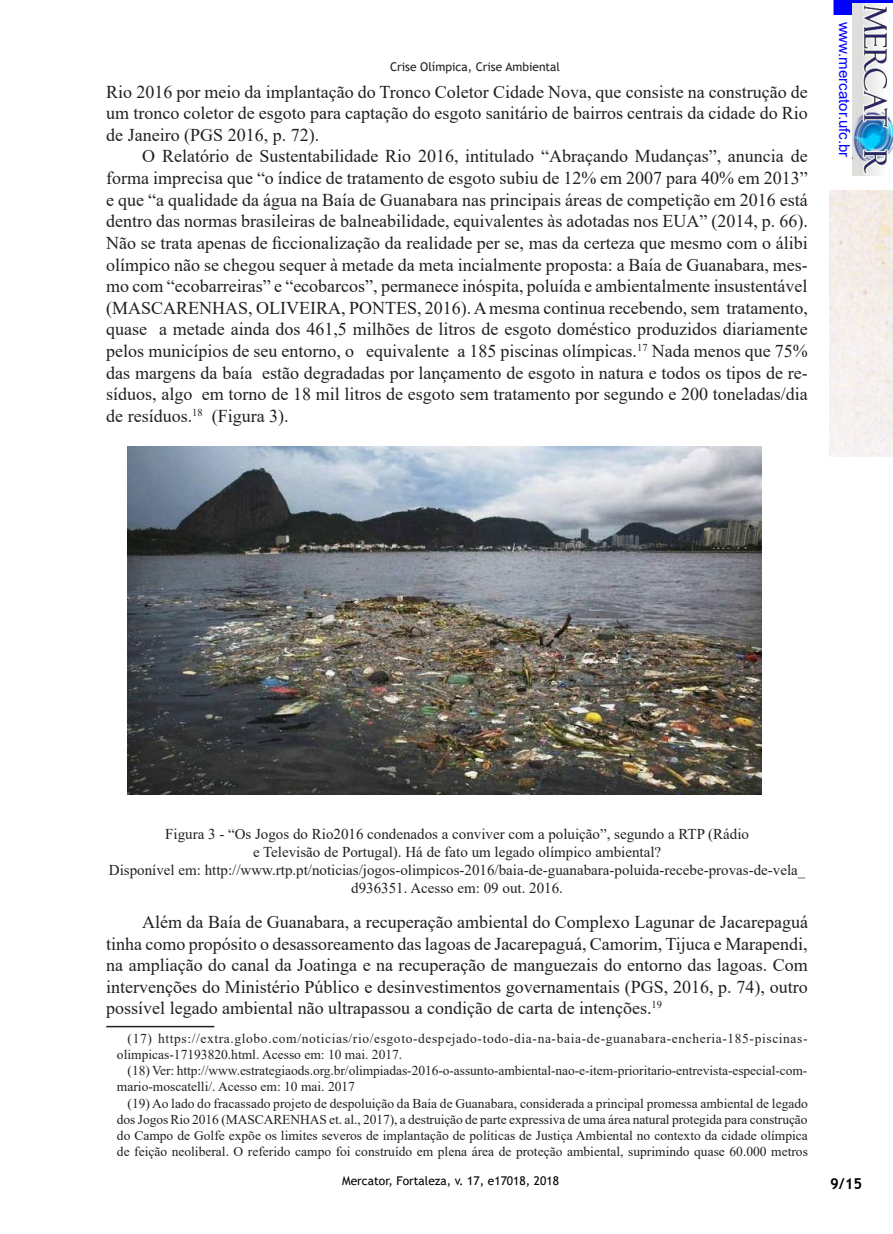
<style>
.page{position:relative;width:893px;height:1234px;background:#fff}
.page>*{position:absolute;margin:0;border:0;box-sizing:border-box;transform-origin:0 0}
.t1{font:18px/21.6px "Times New Roman";color:#231f20;text-align:justify}
.LEGENDA{font:15px/18px "Times New Roman";color:#231f20;text-align:center}
.t2{font:15px "Arial";color:#00f}
.t3{font:700 15px "Trebuchet MS";color:#000}
.NOTAS_NO_FIM_DO_TEXT{font:13.5px/16.2px "Times New Roman";color:#231f20}
.NOTAS_NO_FIM_DO_TEXT-2{font:13.5px/16.2px "Times New Roman";letter-spacing:.045em;color:#231f20}
.t4{font:12px "Trebuchet MS";color:#000}
.t5{font:12px "Trebuchet MS";color:#231f20}
</style>
<div class="page">
<img style="left:829px;top:190px;width:64px;height:266px">
<div style="left:833px;top:0;width:60px;height:15px;background:#00f"></div>
<img style="left:853px;top:3px;width:40px;height:173px">
<img style="left:127px;top:446px;width:635px;height:348px">
<hr style="left:106px;top:1025px;width:108px;height:2px;background:#231f20">
<p class="t5" style="left:390px;top:59px;width:172px">Crise Olímpica, Crise Ambiental</p>
<p class="t1" style="left:106px;top:80px;width:703px">Rio 2016 por meio da implantação do Tronco Coletor Cidade Nova, que consiste na construção de um tronco coletor de esgoto para captação do esgoto sanitário de bairros centrais da cidade do Rio de Janeiro (PGS 2016, p. 72).</p>
<p class="t1" style="left:106px;top:145px;width:703px;text-indent:36px">O Relatório de Sustentabilidade Rio 2016, intitulado “Abraçando Mudanças”, anuncia de forma imprecisa que “o índice de tratamento de esgoto subiu de 12% em 2007 para 40% em 2013” e que “a qualidade da água na Baía de Guanabara nas principais áreas de competição em 2016 está dentro das normas brasileiras de balneabilidade, equivalentes às adotadas nos EUA” (2014, p. 66).<br>Não se trata apenas de ficcionalização da realidade per se, mas da certeza que mesmo com o álibi olímpico não se chegou sequer à metade da meta incialmente proposta: a Baía de Guanabara, mes&shy;mo com “ecobarreiras” e “ecobarcos”, permanece inóspita, poluída e ambientalmente insustentável (MASCARENHAS, OLIVEIRA, PONTES, 2016). A mesma continua recebendo, sem tratamento, quase a metade ainda dos 461,5 milhões de litros de esgoto doméstico produzidos diariamente pelos municípios de seu entorno, o equivalente a 185 piscinas olímpicas.<sup>17</sup> Nada menos que 75% das margens da baía estão degradadas por lançamento de esgoto in natura e todos os tipos de re&shy;síduos, algo em torno de 18 mil litros de esgoto sem tratamento por segundo e 200 toneladas/dia de resíduos.<sup>18</sup> (Figura 3).</p>
<p class="t2" style="left:855px;top:21px;width:138px;rotate:90deg">www.mercator.ufc.br</p>
<p class="LEGENDA" style="left:165px;top:824px;width:585px">Figura 3 - “Os Jogos do Rio2016 condenados a conviver com a poluição”, segundo a RTP (Rádio e Televisão de Portugal). Há de fato um legado olímpico ambiental?</p>
<p class="LEGENDA" style="left:109px;top:860px;width:698px">Disponível em: http://www.rtp.pt/noticias/jogos-olimpicos-2016/baia-de-guanabara-poluida-recebe-provas-de-vela_ d936351. Acesso em: 09 out. 2016.</p>
<p class="t1" style="left:106px;top:910px;width:703px;text-indent:36px">Além da Baía de Guanabara, a recuperação ambiental do Complexo Lagunar de Jacarepaguá tinha como propósito o desassoreamento das lagoas de Jacarepaguá, Camorim, Tijuca e Marapendi, na ampliação do canal da Joatinga e na recuperação de manguezais do entorno das lagoas. Com intervenções do Ministério Público e desinvestimentos governamentais (PGS, 2016, p. 74), outro possível legado ambiental não ultrapassou a condição de carta de intenções.<sup>19</sup></p>
<p class="NOTAS_NO_FIM_DO_TEXT-2" style="left:117px;top:1029px;width:692px;text-indent:11px">(17) https://extra.globo.com/noticias/rio/esgoto-despejado-todo-dia-na-baia-de-guanabara-encheria-185-piscinas&shy;olimpicas-17193820.html. Acesso em: 10 mai. 2017.</p>
<p class="NOTAS_NO_FIM_DO_TEXT" style="left:117px;top:1061px;width:692px;text-indent:11px">(18) Ver: http://www.estrategiaods.org.br/olimpiadas-2016-o-assunto-ambiental-nao-e-item-prioritario-entrevista-especial-com&shy;mario-moscatelli/. Acesso em: 10 mai. 2017</p>
<p class="NOTAS_NO_FIM_DO_TEXT" style="left:117px;top:1094px;width:692px;text-align:justify;text-indent:11px">(19) Ao lado do fracassado projeto de despoluição da Baía de Guanabara, considerada a principal promessa ambiental de legado dos Jogos Rio 2016 (MASCARENHAS et. al., 2017), a destruição de parte expressiva de uma área natural protegida para construção do Campo de Golfe expõe os limites severos de implantação de políticas de Justiça Ambiental no contexto da cidade olímpica de feição neoliberal. O referido campo foi construído em plena área de proteção ambiental, suprimindo quase 60.000 metros</p>
<p class="t4" style="left:342px;top:1172px;width:218px">Mercator, Fortaleza, v. 17, e17018, 2018</p>
<p class="t3" style="left:830px;top:1173px;width:34px">9/15</p>
</div>
